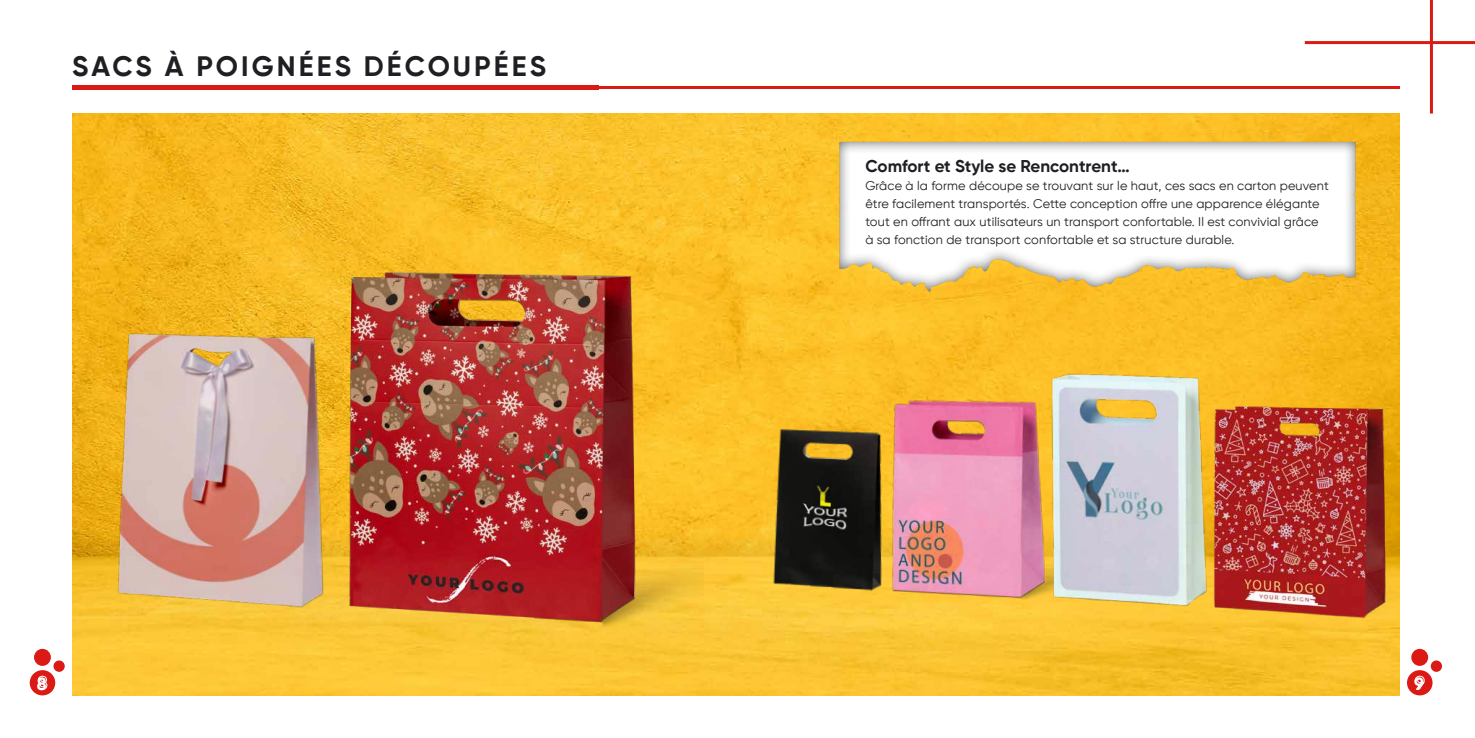
<style>
.page{position:relative;width:1475px;height:738px;background:#fff}
.page>*{position:absolute;margin:0;border:0;box-sizing:border-box;transform-origin:0 0}
.t1{font:700 28px "Gilroy";letter-spacing:.11em;color:#1d1f23}
.t2{font:700 17.6px "Gilroy";color:#fff}
.t3{font:700 17px "Gilroy";color:#1d1f23}
.t4{font:12.5px/18px "Gilroy";letter-spacing:.01em;color:#1d1f23}
</style>
<div class="page">
<hr style="left:1304px;top:41px;width:170px;height:3px;background:#db1a16">
<hr style="left:1429px;top:0;width:3px;height:113px;background:#db1a16">
<div style="left:1406px;top:669px;width:26px;height:25px;background:#db1a16;border-radius:50%"></div>
<div style="left:1410px;top:648px;width:17px;height:17px;background:#db1a16;border-radius:50%"></div>
<div style="left:1430px;top:660px;width:11px;height:11px;background:#db1a16;border-radius:50%"></div>
<div style="left:30px;top:669px;width:25px;height:25px;background:#db1a16;border-radius:50%"></div>
<div style="left:34px;top:648px;width:17px;height:17px;background:#db1a16;border-radius:50%"></div>
<div style="left:53px;top:660px;width:12px;height:11px;background:#db1a16;border-radius:50%"></div>
<img style="left:72px;top:113px;width:1327px;height:581px">
<hr style="left:72px;top:86px;width:1327px;height:2px;background:#db1a16">
<hr style="left:72px;top:85px;width:526px;height:4px;background:#db1a16">
<img style="left:110px;top:327px;width:172px;height:288px">
<img style="left:282px;top:260px;width:421px;height:373px">
<img style="left:700px;top:362px;width:265px;height:266px">
<img style="left:878px;top:383px;width:222px;height:256px">
<img style="left:1037px;top:362px;width:112px;height:252px">
<img style="left:1149px;top:359px;width:279px;height:297px">
<div style="left:837px;top:141px;width:518px;height:152px;background:#1d1f23;opacity:.75"></div>
<h1 class="t1" style="left:72px;top:49px;width:475px">SACS À POIGNÉES DÉCOUPÉES</h1>
<h3 class="t3" style="left:865px;top:155px;width:266px">Comfort et Style se Rencontrent…</h3>
<p class="t4" style="left:865px;top:176px;width:465px">Grâce à la forme découpe se trouvant sur le haut, ces sacs en carton peuvent être facilement transportés. Cette conception offre une apparence élégante tout en offrant aux utilisateurs un transport confortable. Il est convivial grâce à sa fonction de transport confortable et sa structure durable.</p>
<h2 class="t2" style="left:37px;top:672px;width:11px">8</h2>
<h2 class="t2" style="left:1413px;top:672px;width:11px">9</h2>
</div>
